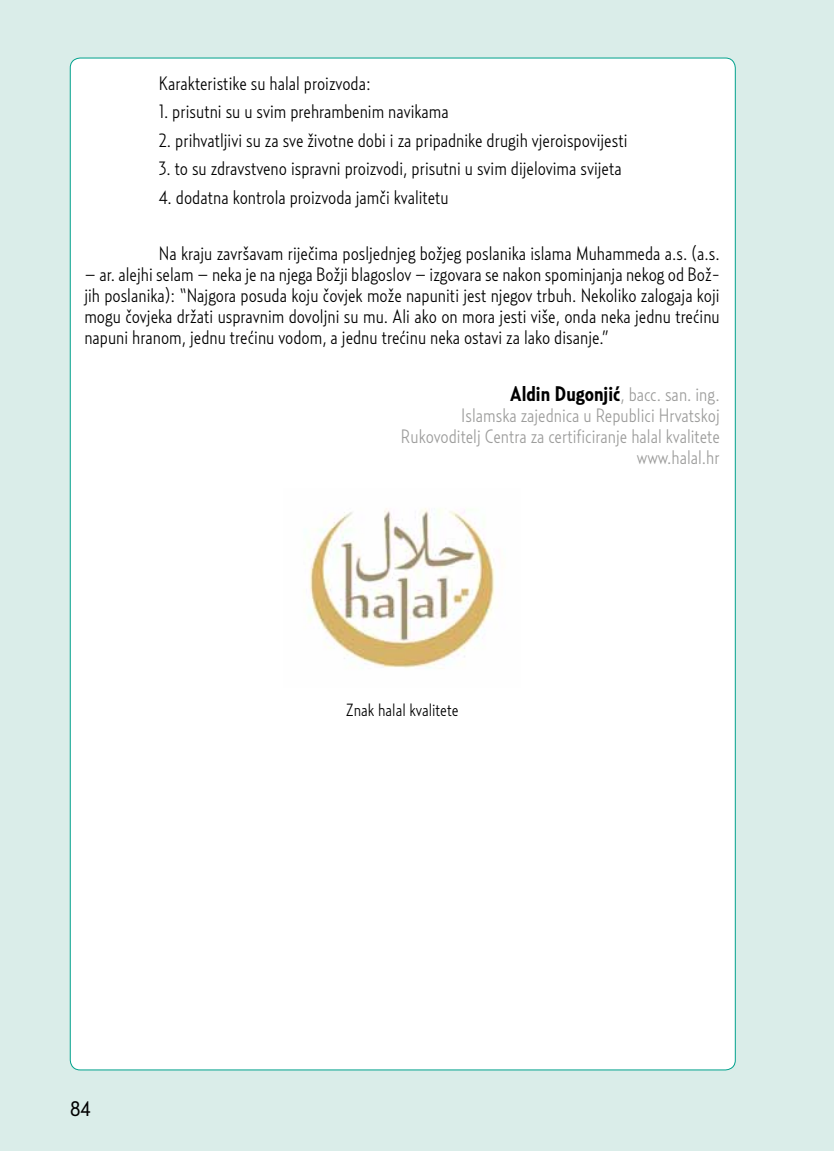
<style>
.page{position:relative;width:834px;height:1151px;background:#fff}
.page>*{position:absolute;margin:0;border:0;box-sizing:border-box;transform-origin:0 0}
.t1{font:21px "Relay Cond";color:#000}
.t2{font:300 19.25px/21px "Relay Cond";color:#000;text-align:justify}
.autor{font:300 19.25px "Relay Cond";color:#9d9d9c}
.t3{font:300 17.5px "Relay Cond";color:#000}
.s1{font-weight:700;font-size:21px;color:#000}
</style>
<div class="page">
<div style="left:0;top:0;width:833px;height:1151px;background:#daede9"></div>
<div style="left:70px;top:58px;width:665px;height:1012px;background:#fff;border-radius:10px"></div>
<img style="left:308px;top:508px;width:187px;height:161px">
<p class="t2" style="left:159px;top:72px;width:213px">Karakteristike su halal proizvoda:</p>
<p class="t2" style="left:159px;top:101px;width:291px">1. prisutni su u svim prehrambenim navikama</p>
<p class="t2" style="left:159px;top:129px;width:470px">2. prihvatljivi su za sve životne dobi i za pripadnike drugih vjeroispovijesti</p>
<p class="t2" style="left:159px;top:157px;width:464px">3. to su zdravstveno ispravni proizvodi, prisutni u svim dijelovima svijeta</p>
<p class="t2" style="left:159px;top:186px;width:291px">4. dodatna kontrola proizvoda jamči kvalitetu</p>
<p class="t2" style="left:159px;top:243px;width:562px">Na kraju završavam riječima posljednjeg božjeg poslanika islama Muhammeda a.s. (a.s.</p>
<p class="t2" style="left:84px;top:264px;width:636px">– ar. alejhi selam – neka je na njega Božji blagoslov – izgovara se nakon spominjanja nekog od Bož&shy;jih poslanika): “Najgora posuda koju čovjek može napuniti jest njegov trbuh. Nekoliko zalogaja koji mogu čovjeka držati uspravnim dovoljni su mu. Ali ako on mora jesti više, onda neka jednu trećinu napuni hranom, jednu trećinu vodom, a jednu trećinu neka ostavi za lako disanje.”</p>
<p class="autor" style="left:510px;top:383px;width:211px"><span class="s1">Aldin Dugonjić</span>, bacc. san. ing.</p>
<p class="autor" style="left:461px;top:404px;width:260px">Islamska zajednica u Republici Hrvatskoj</p>
<p class="autor" style="left:401px;top:425px;width:320px">Rukovoditelj Centra za certificiranje halal kvalitete</p>
<p class="autor" style="left:636px;top:446px;width:84px">www.halal.hr</p>
<p class="t1" style="left:70px;top:1096px;width:22px">84</p>
<p class="t3" style="left:345px;top:699px;width:114px">Znak halal kvalitete</p>
</div>
